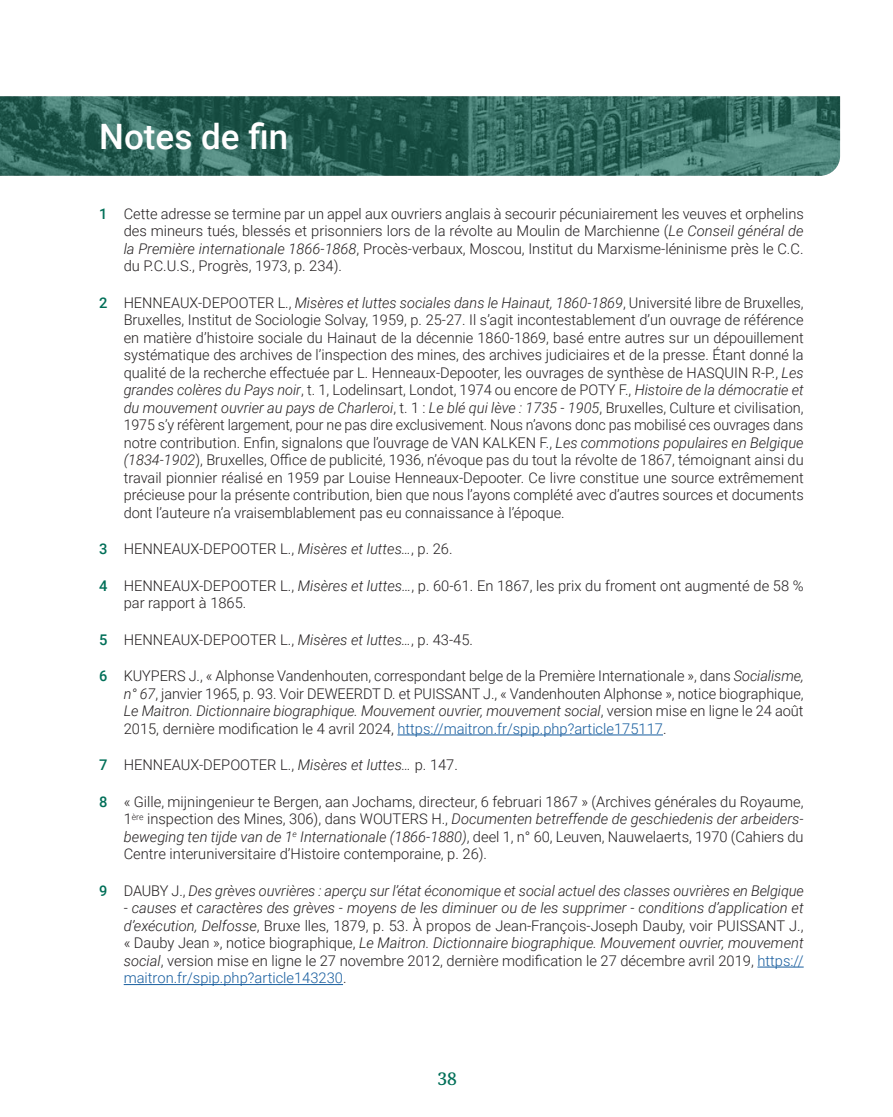
<style>
.page{position:relative;width:893px;height:1117px;background:#fff}
.page>*{position:absolute;margin:0;border:0;box-sizing:border-box;transform-origin:0 0}
._8__Titre_note_de_fin_VD{font:500 35px "Roboto";color:#fff}
.t1{font:500 17.5px "Noto Serif";color:#016f58}
._7__Notes_de_fin_texte_courant_-_Carnet_V{font:300 14.7px/17.5px "Roboto";color:#231f20;text-align:justify}
._7__Notes_de_fin_texte_courant_-_Carnet_V-2{font:italic 300 14.7px "Roboto";letter-spacing:-.005em;color:#231f20}
.s1{font-weight:500;color:#016f58}
.s2{font-style:italic}
.s3{color:#175d9e}
.s4{font-weight:500;font-style:normal;color:#016f58}
.s5{font-style:normal}
</style>
<div class="page">
<svg style="left:0;top:96px;width:840px;height:80px;background:#31675d"></svg>
<hr style="left:397px;top:734px;width:266px;height:1px;background:#175d9e">
<hr style="left:757px;top:966px;width:47px;height:1px;background:#175d9e">
<hr style="left:124px;top:983px;width:219px;height:1px;background:#175d9e">
<p class="_8__Titre_note_de_fin_VD" style="left:99px;top:112px;width:191px">Notes de fin</p>
<p class="_7__Notes_de_fin_texte_courant_-_Carnet_V" style="left:124px;top:204px;width:682px;text-indent:-24px"><span class="s1">1</span> Cette adresse se termine par un appel aux ouvriers anglais à secourir pécuniairement les veuves et orphelins des mineurs tués, blessés et prisonniers lors de la révolte au Moulin de Marchienne (<span class="s2">Le Conseil général de la Première internationale 1866-1868</span>, Procès-verbaux, Moscou, Institut du Marxisme-léninisme près le C.C. du P.C.U.S., Progrès, 1973, p. 234).</p>
<p class="_7__Notes_de_fin_texte_courant_-_Carnet_V" style="left:124px;top:293px;width:681px;text-indent:-24px"><span class="s1">2</span> HENNEAUX-DEPOOTER L., <span class="s2">Misères et luttes sociales dans le Hainaut, 1860-1869</span>, Université libre de Bruxelles, Bruxelles, Institut de Sociologie Solvay, 1959, p. 25-27. Il s’agit incontestablement d’un ouvrage de référence en matière d’histoire sociale du Hainaut de la décennie 1860-1869, basé entre autres sur un dépouillement systématique des archives de l’inspection des mines, des archives judiciaires et de la presse. Étant donné la qualité de la recherche effectuée par L. Henneaux-Depooter, les ouvrages de synthèse de HASQUIN R-P., <span class="s2">Les grandes colères du Pays noir</span>, t. 1, Lodelinsart, Londot, 1974 ou encore de POTY F., <span class="s2">Histoire de la démocratie et du mouvement ouvrier au pays de Charleroi</span>, t. 1 : <span class="s2">Le blé qui lève : 1735 - 1905</span>, Bruxelles, Culture et civilisation, 1975 s’y réfèrent largement, pour ne pas dire exclusivement. Nous n’avons donc pas mobilisé ces ouvrages dans notre contribution. Enfin, signalons que l’ouvrage de VAN KALKEN F., <span class="s2">Les commotions populaires en Belgique (1834-1902</span>), Bruxelles, Office de publicité, 1936, n’évoque pas du tout la révolte de 1867, témoignant ainsi du travail pionnier réalisé en 1959 par Louise Henneaux-Depooter. Ce livre constitue une source extrêmement précieuse pour la présente contribution, bien que nous l’ayons complété avec d’autres sources et documents dont l’auteure n’a vraisemblablement pas eu connaissance à l’époque.</p>
<p class="_7__Notes_de_fin_texte_courant_-_Carnet_V" style="left:99px;top:539px;width:355px"><span class="s1">3</span> HENNEAUX-DEPOOTER L., <span class="s2">Misères et luttes…</span>, p. 26.</p>
<p class="_7__Notes_de_fin_texte_courant_-_Carnet_V" style="left:124px;top:576px;width:681px;text-indent:-24px"><span class="s1">4</span> HENNEAUX-DEPOOTER L., <span class="s2">Misères et luttes…</span>, p. 60-61. En 1867, les prix du froment ont augmenté de 58 % par rapport à 1865.</p>
<p class="_7__Notes_de_fin_texte_courant_-_Carnet_V" style="left:99px;top:630px;width:375px"><span class="s1">5</span> HENNEAUX-DEPOOTER L., <span class="s2">Misères et luttes…</span>, p. 43-45.</p>
<p class="_7__Notes_de_fin_texte_courant_-_Carnet_V" style="left:124px;top:666px;width:682px;text-indent:-24px"><span class="s1">6</span> KUYPERS J., « Alphonse Vandenhouten, correspondant belge de la Première Internationale », dans <span class="s2">Socialisme, n° 67</span>, janvier 1965, p. 93. Voir DEWEERDT D. et PUISSANT J., « Vandenhouten Alphonse », notice biographique, <span class="s2">Le Maitron. Dictionnaire biographique. Mouvement ouvrier, mouvement social</span>, version mise en ligne le 24 août 2015, dernière modification le 4 avril 2024, <span class="s3">https://maitron.fr/spip.php?article175117</span>.</p>
<p class="_7__Notes_de_fin_texte_courant_-_Carnet_V" style="left:99px;top:755px;width:360px"><span class="s1">7</span> HENNEAUX-DEPOOTER L., <span class="s2">Misères et luttes…</span> p. 147.</p>
<p class="_7__Notes_de_fin_texte_courant_-_Carnet_V" style="left:124px;top:792px;width:681px;text-indent:-24px"><span class="s1">8</span> « Gille, mijningenieur te Bergen, aan Jochams, directeur, 6 februari 1867 » (Archives générales du Royaume, 1<sup>ère</sup> inspection des Mines, 306), dans WOUTERS H., <span class="s2">Documenten betreffende de geschiedenis der arbeiders&shy;beweging ten tijde van de 1</span><sup>e</sup> <span class="s2">Internationale (1866-1880)</span>, deel 1, n° 60, Leuven, Nauwelaerts, 1970 (Cahiers du Centre interuniversitaire d’Histoire contemporaine, p. 26).</p>
<p class="_7__Notes_de_fin_texte_courant_-_Carnet_V-2" style="left:99px;top:880px;width:706px"><span class="s4">9</span> <span class="s5">DAUBY J.,</span> Des grèves ouvrières : aperçu sur l’état économique et social actuel des classes ouvrières en Belgique</p>
<p class="_7__Notes_de_fin_texte_courant_-_Carnet_V" style="left:124px;top:898px;width:681px"><span class="s2">- causes et caractères des grèves - moyens de les diminuer ou de les supprimer - conditions d’application et d’exécution, Delfosse</span>, Bruxe lles, 1879, p. 53. À propos de Jean-François-Joseph Dauby, voir PUISSANT J., « Dauby Jean », notice biographique, <span class="s2">Le Maitron. Dictionnaire biographique. Mouvement ouvrier, mouvement social</span>, version mise en ligne le 27 novembre 2012, dernière modification le 27 décembre avril 2019, <span class="s3">https:// maitron.fr/spip.php?article143230</span>.</p>
<p class="t1" style="left:437px;top:1065px;width:21px">38</p>
</div>
